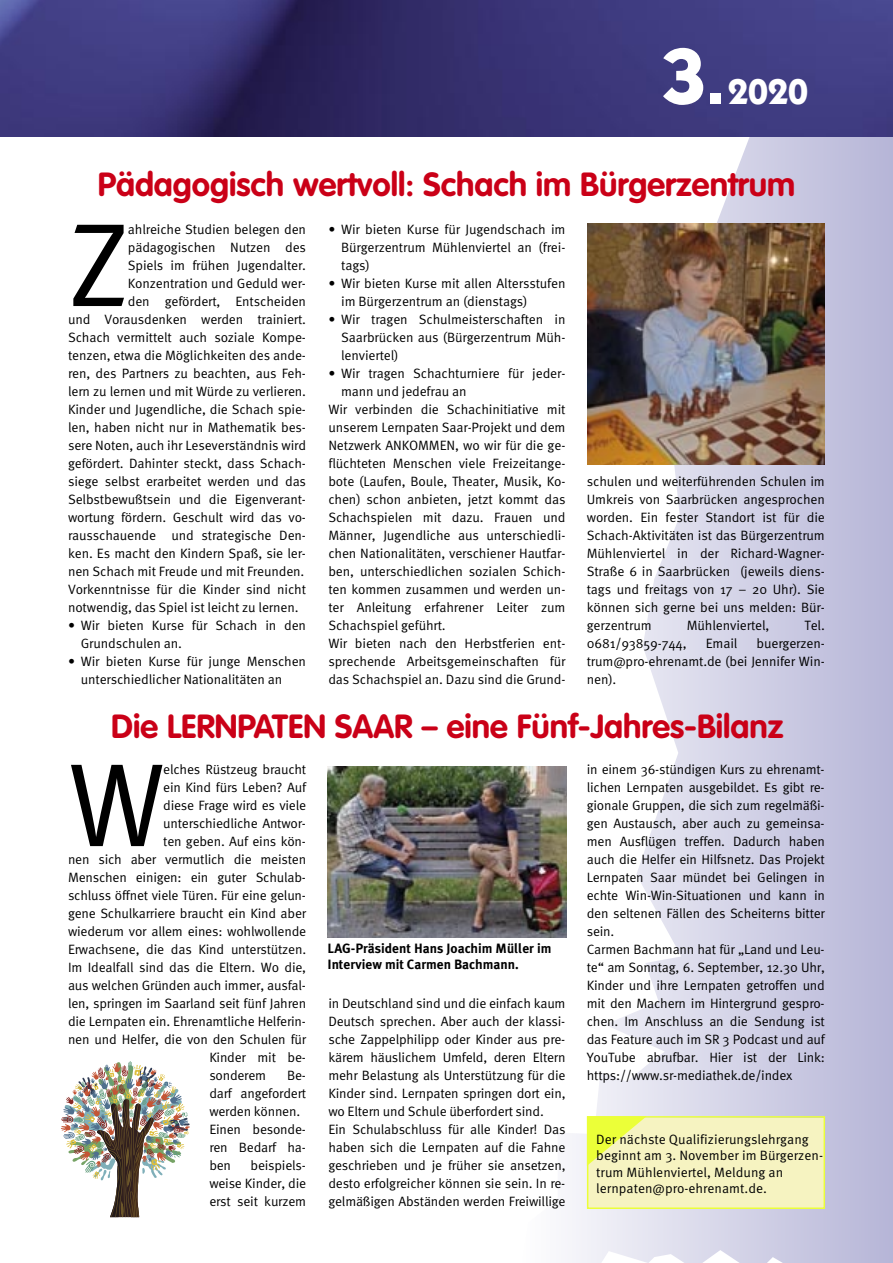
<style>
.page{position:relative;width:893px;height:1263px;background:#fff}
.page>*{position:absolute;margin:0;border:0;box-sizing:border-box;transform-origin:0 0}
.t1{font:118.5px "Meta OT Norm";color:#000}
.t2{font:700 36px "Itc Kabel";color:#fff}
.t3{font:700 33px "VAG Rounded";color:#ca0017}
.t4{font:13.5px/18px "Meta OT Norm";letter-spacing:-.01em;color:#000;text-align:justify}
.t5{font:700 13.5px/16.2px "Meta Plus";color:#000}
.s1{font-size:79.5px}
.s2{font-family:"Helvetica Neue";font-size:66px}
</style>
<div class="page">
<svg style="left:521px;top:137px;width:372px;height:1126px"></svg>
<img style="left:0;top:0;width:893px;height:137px">
<img style="left:587px;top:224px;width:237px;height:241px">
<img style="left:327px;top:766px;width:240px;height:171px">
<div style="left:588px;top:1118px;width:235px;height:89px;background:#f6f3c1"></div>
<div style="left:587px;top:1116px;width:238px;height:93px;border:2px solid #ebff39"></div>
<svg style="left:587px;top:1116px;width:60px;height:50px"></svg>
<img style="left:61px;top:1061px;width:129px;height:156px">
<p class="t2" style="left:662px;top:78px;width:148px"><span class="s1">3</span><span class="s2">.</span>2020</p>
<p class="t3" style="left:98px;top:171px;width:699px">Pädagogisch wertvoll: Schach im Bürgerzentrum</p>
<p class="t4" style="left:68px;top:221px;width:240px;text-align:right">ahlreiche Studien belegen den pädagogischen Nutzen des<br>Spiels im frühen Jugendalter.<br>Konzentration und Geduld wer-<br>den gefördert, Entscheiden<br>und Vorausdenken werden trainiert.<br>Schach vermittelt auch soziale Kompe&shy;tenzen, etwa die Möglichkeiten des ande&shy;ren, des Partners zu beachten, aus Feh&shy;lern zu lernen und mit Würde zu verlieren.<br>Kinder und Jugendliche, die Schach spie&shy;len, haben nicht nur in Mathematik bes&shy;sere Noten, auch ihr Leseverständnis wird gefördert. Dahinter steckt, dass Schach&shy;siege selbst erarbeitet werden und das Selbstbewußtsein und die Eigenverant&shy;wortung fördern. Geschult wird das vo&shy;rausschauende und strategische Den&shy;ken. Es macht den Kindern Spaß, sie ler&shy;nen Schach mit Freude und mit Freunden.</p>
<p class="t4" style="left:68px;top:581px;width:240px">Vorkenntnisse für die Kinder sind nicht notwendig, das Spiel ist leicht zu lernen.</p>
<p class="t4" style="left:81px;top:617px;width:227px;text-indent:-13px">• Wir bieten Kurse für Schach in den<br>Grundschulen an.</p>
<p class="t4" style="left:81px;top:653px;width:227px;text-indent:-13px">• Wir bieten Kurse für junge Menschen unterschiedlicher Nationalitäten an</p>
<p class="t1" style="left:68px;top:220px;width:63px">Z</p>
<p class="t4" style="left:341px;top:221px;width:226px;text-indent:-13px">• Wir bieten Kurse für Jugendschach im Bürgerzentrum Mühlenviertel an (frei&shy;tags)</p>
<p class="t4" style="left:341px;top:275px;width:226px;text-indent:-13px">• Wir bieten Kurse mit allen Altersstufen im Bürgerzentrum an (dienstags)</p>
<p class="t4" style="left:341px;top:311px;width:226px;text-indent:-13px">• Wir tragen Schulmeisterschaften in Saarbrücken aus (Bürgerzentrum Müh&shy;lenviertel)</p>
<p class="t4" style="left:341px;top:365px;width:226px;text-indent:-13px">• Wir tragen Schachturniere für jeder&shy;mann und jedefrau an</p>
<p class="t4" style="left:328px;top:401px;width:239px">Wir verbinden die Schachinitiative mit unserem Lernpaten Saar-Projekt und dem Netzwerk ANKOMMEN, wo wir für die ge&shy;flüchteten Menschen viele Freizeitange&shy;bote (Laufen, Boule, Theater, Musik, Ko&shy;chen) schon anbieten, jetzt kommt das Schachspielen mit dazu. Frauen und Männer, Jugendliche aus unterschiedli&shy;chen Nationalitäten, verschiener Hautfar&shy;ben, unterschiedlichen sozialen Schich&shy;ten kommen zusammen und werden un&shy;ter Anleitung erfahrener Leiter zum Schachspiel geführt.</p>
<p class="t4" style="left:328px;top:635px;width:239px">Wir bieten nach den Herbstferien ent&shy;sprechende Arbeitsgemeinschaften für das Schachspiel an. Dazu sind die Grund-</p>
<p class="t4" style="left:587px;top:473px;width:240px">schulen und weiterführenden Schulen im Umkreis von Saarbrücken angesprochen worden. Ein fester Standort ist für die Schach-Aktivitäten ist das Bürgerzentrum Mühlenviertel in der Richard-Wagner-Straße 6 in Saarbrücken (jeweils diens&shy;tags und freitags von 17 – 20 Uhr). Sie können sich gerne bei uns melden: Bür&shy;gerzentrum</p>
<p class="t4" style="left:687px;top:617px;width:84px">Mühlenviertel,</p>
<p class="t4" style="left:805px;top:617px;width:22px">Tel.</p>
<p class="t4" style="left:587px;top:635px;width:101px">0681/93859-744,</p>
<p class="t4" style="left:706px;top:635px;width:33px">Email</p>
<p class="t4" style="left:587px;top:635px;width:239px;text-indent:170px">buergerzen&shy;trum@pro-ehrenamt.de (bei Jennifer Win&shy;nen).</p>
<p class="t3" style="left:111px;top:712px;width:674px">Die LERNPATEN SAAR – eine Fünf-Jahres-Bilanz</p>
<p class="t1" style="left:68px;top:760px;width:99px">W</p>
<p class="t4" style="left:163px;top:761px;width:144px">elches Rüstzeug braucht</p>
<p class="t4" style="left:163px;top:779px;width:144px">ein Kind fürs Leben? Auf</p>
<p class="t4" style="left:163px;top:797px;width:144px">diese Frage wird es viele</p>
<p class="t4" style="left:163px;top:815px;width:144px">unterschiedliche Antwor-</p>
<p class="t4" style="left:163px;top:833px;width:144px">ten geben. Auf eins kön-</p>
<p class="t4" style="left:68px;top:851px;width:240px">nen sich aber vermutlich die meisten</p>
<p class="t4" style="left:68px;top:869px;width:239px">Menschen einigen: ein guter Schulab-</p>
<p class="t4" style="left:68px;top:887px;width:239px">schluss öffnet viele Türen. Für eine gelun-</p>
<p class="t4" style="left:68px;top:905px;width:240px">gene Schulkarriere braucht ein Kind aber</p>
<p class="t4" style="left:68px;top:923px;width:240px">wiederum vor allem eines: wohlwollende</p>
<p class="t4" style="left:68px;top:941px;width:240px">Erwachsene, die das Kind unterstützen.</p>
<p class="t4" style="left:68px;top:959px;width:240px">Im Idealfall sind das die Eltern. Wo die,</p>
<p class="t4" style="left:68px;top:977px;width:239px">aus welchen Gründen auch immer, ausfal-</p>
<p class="t4" style="left:68px;top:995px;width:240px">len, springen im Saarland seit fünf Jahren</p>
<p class="t4" style="left:68px;top:1013px;width:239px">die Lernpaten ein. Ehrenamtliche Helferin-</p>
<p class="t4" style="left:68px;top:1031px;width:240px">nen und Helfer, die von den Schulen für</p>
<p class="t4" style="left:209px;top:1049px;width:98px">Kinder mit be-</p>
<p class="t4" style="left:209px;top:1067px;width:58px">sonderem</p>
<p class="t4" style="left:209px;top:1067px;width:98px;text-indent:78px">Be&shy;darf angefordert werden können.</p>
<p class="t4" style="left:209px;top:1121px;width:98px">Einen besonde&shy;ren Bedarf ha&shy;ben</p>
<p class="t4" style="left:209px;top:1157px;width:98px;text-indent:41px">beispiels&shy;weise Kinder, die erst seit kurzem</p>
<p class="t5" style="left:327px;top:941px;width:226px">LAG-Präsident Hans Joachim Müller im<br>Interview mit Carmen Bachmann.</p>
<p class="t4" style="left:328px;top:995px;width:239px">in Deutschland sind und die einfach kaum Deutsch sprechen. Aber auch der klassi&shy;sche Zappelphilipp oder Kinder aus pre&shy;kärem häuslichem Umfeld, deren Eltern mehr Belastung als Unterstützung für die Kinder sind. Lernpaten springen dort ein, wo Eltern und Schule überfordert sind.</p>
<p class="t4" style="left:328px;top:1121px;width:239px">Ein Schulabschluss für alle Kinder! Das haben sich die Lernpaten auf die Fahne geschrieben und je früher sie ansetzen, desto erfolgreicher können sie sein. In re&shy;gelmäßigen Abständen werden Freiwillige</p>
<p class="t4" style="left:587px;top:761px;width:240px">in einem 36-stündigen Kurs zu ehrenamt&shy;lichen Lernpaten ausgebildet. Es gibt re&shy;gionale Gruppen, die sich zum regelmäßi&shy;gen Austausch, aber auch zu gemeinsa&shy;men Ausflügen treffen. Dadurch haben auch die Helfer ein Hilfsnetz. Das Projekt Lernpaten Saar mündet bei Gelingen in echte Win-Win-Situationen und kann in den seltenen Fällen des Scheiterns bitter sein.</p>
<p class="t4" style="left:587px;top:941px;width:240px">Carmen Bachmann hat für „Land und Leu&shy;te“ am Sonntag, 6. September, 12.30 Uhr, Kinder und ihre Lernpaten getroffen und mit den Machern im Hintergrund gespro&shy;chen. Im Anschluss an die Sendung ist das Feature auch im SR 3 Podcast und auf YouTube abrufbar. Hier ist der Link: https://www.sr-mediathek.de/index</p>
<p class="t4" style="left:596px;top:1132px;width:228px;line-height:16.5px;text-align:left">Der nächste Qualifizierungslehrgang beginnt am 3. November im Bürgerzen&shy;trum Mühlenviertel, Meldung an lernpaten@pro-ehrenamt.de.</p>
</div>
